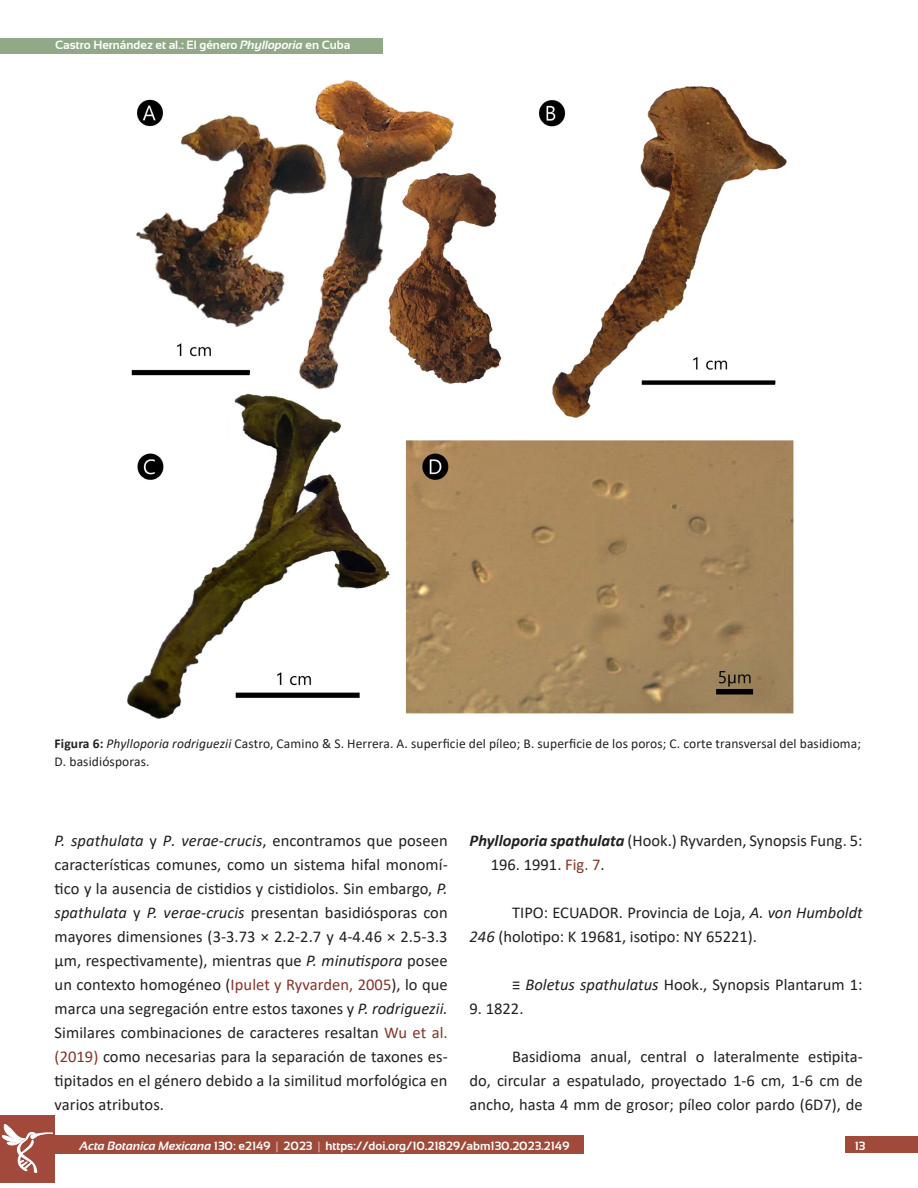
<style>
.page{position:relative;width:918px;height:1188px;background:#fff}
.page>*{position:absolute;margin:0;border:0;box-sizing:border-box;transform-origin:0 0}
.textobase{font:16.5px/24px "Calibri";color:#231f20;text-align:justify}
.especie{font:16.5px/24px "Calibri";color:#231f20}
.piefigura{font:13.5px/18px "Calibri";letter-spacing:.01em;color:#231f20}
.t1{font:700 12px "Sansation";color:#fff}
.t2{font:italic 700 12px "Sansation";color:#fff}
.s1{font-style:italic}
.s2{font-weight:700}
.s3{color:#853427}
.s4{font-weight:700;font-style:italic}
.s5{font-weight:300}
.s6{font-style:normal}
.s7{font-weight:300;font-style:normal}
</style>
<div class="page">
<div style="left:846px;top:1136px;width:72px;height:17px;background:#a04a3a"></div>
<div style="left:0;top:38px;width:382px;height:16px;background:#91a987"></div>
<div style="left:0;top:1135px;width:583px;height:19px;background:#a04a3a"></div>
<div style="left:0;top:1115px;width:55px;height:67px;background:#a14a3b"></div>
<svg style="left:2px;top:1124px;width:51px;height:49px"></svg>
<img style="left:127px;top:80px;width:667px;height:639px">
<p class="t1" style="left:55px;top:38px;width:297px">Castro Hernández et al.: El género <span class="s1">Phylloporia</span> en Cuba</p>
<p class="piefigura" style="left:55px;top:734px;width:808px"><span class="s2">Figura 6:</span> <span class="s1">Phylloporia rodriguezii</span> Castro, Camino &amp; S. Herrera. A. superficie del píleo; B. superficie de los poros; C. corte transversal del basidioma;<br>D. basidiósporas.</p>
<p class="textobase" style="left:55px;top:828px;width:395px"><span class="s1">P. spathulata</span> y <span class="s1">P. verae-crucis</span>, encontramos que poseen características comunes, como un sistema hifal monomí&shy;tico y la ausencia de cistidios y cistidiolos. Sin embargo, <span class="s1">P. spathulata</span> y <span class="s1">P. verae-crucis</span> presentan basidiósporas con mayores dimensiones (3-3.73 × 2.2-2.7 y 4-4.46 × 2.5-3.3 µm, respectivamente), mientras que <span class="s1">P. minutispora</span> posee un contexto homogéneo (<span class="s3">Ipulet y Ryvarden, 2005</span>), lo que marca una segregación entre estos taxones y <span class="s1">P. rodriguezii.<br></span>Similares combinaciones de caracteres resaltan <span class="s3">Wu et al. (2019)</span> como necesarias para la separación de taxones es&shy;tipitados en el género debido a la similitud morfológica en varios atributos.</p>
<p class="especie" style="left:491px;top:828px;width:373px;text-indent:-21px"><span class="s4">Phylloporia spathulata</span> (Hook.) Ryvarden, Synopsis Fung. 5:<br>196. 1991. <span class="s3">Fig. 7</span>.</p>
<p class="textobase" style="left:470px;top:900px;width:395px;text-indent:43px">TIPO: ECUADOR. Provincia de Loja, <span class="s1">A. von Humboldt<br>246</span> (holotipo: K 19681, isotipo: NY 65221).</p>
<p class="textobase" style="left:512px;top:972px;width:352px">≡ <span class="s1">Boletus spathulatus</span> Hook., Synopsis Plantarum 1:</p>
<p class="textobase" style="left:470px;top:996px;width:55px">9. 1822.</p>
<p class="textobase" style="left:470px;top:1044px;width:395px;text-indent:43px">Basidioma anual, central o lateralmente estipita&shy;do, circular a espatulado, proyectado 1-6 cm, 1-6 cm de ancho, hasta 4 mm de grosor; píleo color pardo (6D7), de</p>
<p class="t1" style="left:193px;top:1134px;width:351px">128: e1924 <span class="s5">|</span> 2021 <span class="s5">|</span> https://doi.org/10.21829/abm128.2021.1924</p>
<p class="t1" style="left:58px;top:1138px;width:484px"><sup>Acta</sup> <sup>Botanica</sup> <sup>Mexicana</sup> 128: e1829 <span class="s5">|</span> 2021 <span class="s5">|</span> https://doi.org/10.21829/abm128.2021.18 9</p>
<p class="t1" style="left:326px;top:1138px;width:246px">https://doi.org/10.21829/abm130.2023.2130</p>
<p class="t1" style="left:256px;top:1138px;width:16px">30</p>
<p class="t1" style="left:284px;top:1138px;width:38px">2023 <span class="s5">|</span></p>
<p class="t1" style="left:555px;top:1139px;width:16px">49</p>
<p class="t2" style="left:56px;top:1138px;width:134px">Acta Botanic Mexicana</p>
<p class="t2" style="left:79px;top:1139px;width:201px">Acta Botanica Mexicana <span class="s6">130: e2149</span> <span class="s7">|</span></p>
<p class="t1" style="left:855px;top:1139px;width:12px">13</p>
</div>
